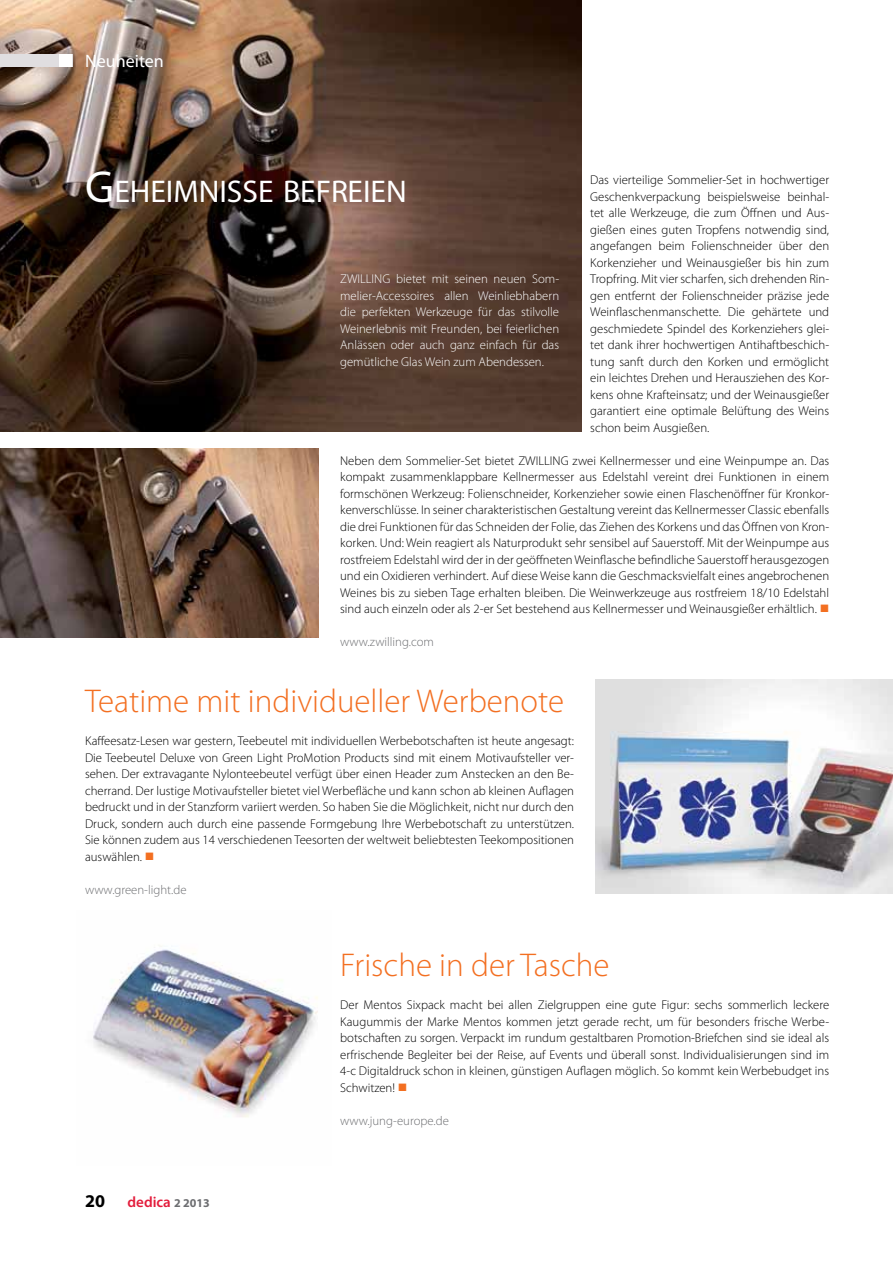
<style>
.page{position:relative;width:893px;height:1263px;background:#fff}
.page>*{position:absolute;margin:0;border:0;box-sizing:border-box;transform-origin:0 0}
.t1{font:300 33px "Myriad Pro";color:#f36f21}
.t2{font:31.5px "Myriad Pro";color:#fff}
.t3{font:18px "Myriad Pro";color:#fff}
.t4{font:700 18px "Myriad Pro";color:#000}
.t5{font:600 15px "Myriad Pro";color:#e31d3c}
.t6{font:300 12.75px/16.5px "Myriad Pro";color:#000;text-align:justify}
.t7{font:300 12.75px/16.5px "Myriad Pro";color:#fff;text-align:justify}
.t8{font:300 12.75px "Myriad Pro";color:#6d6e71}
.s1{font-size:45px}
.s2{color:#f36f21}
.s3{font-weight:700;font-size:12px;color:#6d6e71}
</style>
<div class="page">
<img style="left:0;top:0;width:582px;height:432px">
<img style="left:0;top:448px;width:319px;height:189px">
<div style="left:0;top:54px;width:72px;height:13px;background:#e0dee0"></div>
<div style="left:60px;top:54px;width:12px;height:13px;background:#fff"></div>
<img style="left:595px;top:679px;width:298px;height:215px">
<img style="left:93px;top:945px;width:225px;height:173px">
<h3 class="t3" style="left:85px;top:50px;width:80px">Neuheiten</h3>
<h2 class="t2" style="left:85px;top:172px;width:323px"><span class="s1">G</span>EHEIMNISSE BEFREIEN</h2>
<p class="t6" style="left:590px;top:171px;width:240px">Das vierteilige Sommelier-Set in hochwertiger Geschenkverpackung beispielsweise beinhal&shy;tet alle Werkzeuge, die zum Öffnen und Aus&shy;gießen eines guten Tropfens notwendig sind, angefangen beim Folienschneider über den Korkenzieher und Weinausgießer bis hin zum Tropfring. Mit vier scharfen, sich drehenden Rin&shy;gen entfernt der Folienschneider präzise jede Weinflaschenmanschette. Die gehärtete und geschmiedete Spindel des Korkenziehers glei&shy;tet dank ihrer hochwertigen Antihaftbeschich&shy;tung sanft durch den Korken und ermöglicht ein leichtes Drehen und Herausziehen des Kor&shy;kens ohne Krafteinsatz; und der Weinausgießer garantiert eine optimale Belüftung des Weins schon beim Ausgießen.</p>
<p class="t6" style="left:340px;top:452px;width:491px">Neben dem Sommelier-Set bietet ZWILLING zwei Kellnermesser und eine Weinpumpe an. Das kompakt zusammenklappbare Kellnermesser aus Edelstahl vereint drei Funktionen in einem formschönen Werkzeug: Folienschneider, Korkenzieher sowie einen Flaschenöffner für Kronkor&shy;kenverschlüsse. In seiner charakteristischen Gestaltung vereint das Kellnermesser Classic ebenfalls die drei Funktionen für das Schneiden der Folie, das Ziehen des Korkens und das Öffnen von Kron&shy;korken. Und: Wein reagiert als Naturprodukt sehr sensibel auf Sauerstoff. Mit der Weinpumpe aus rostfreiem Edelstahl wird der in der geöffneten Weinflasche befindliche Sauerstoff herausgezogen und ein Oxidieren verhindert. Auf diese Weise kann die Geschmacksvielfalt eines angebrochenen Weines bis zu sieben Tage erhalten bleiben. Die Weinwerkzeuge aus rostfreiem 18/10 Edelstahl sind auch einzeln oder als 2-er Set bestehend aus Kellnermesser und Weinausgießer erhältlich. <span class="s2">■</span></p>
<p class="t8" style="left:340px;top:634px;width:95px">www.zwilling.com</p>
<p class="t7" style="left:340px;top:270px;width:220px">ZWILLING bietet mit seinen neuen Som&shy;melier-Accessoires allen Weinliebhabern die perfekten Werkzeuge für das stilvolle Weinerlebnis mit Freunden, bei feierlichen Anlässen oder auch ganz einfach für das gemütliche Glas Wein zum Abendessen.</p>
<h1 class="t1" style="left:85px;top:681px;width:481px">Teatime mit individueller Werbenote</h1>
<p class="t6" style="left:85px;top:732px;width:491px">Kaffeesatz-Lesen war gestern, Teebeutel mit individuellen Werbebotschaften ist heute angesagt:<br>Die Teebeutel Deluxe von Green Light ProMotion Products sind mit einem Motivaufsteller ver&shy;sehen. Der extravagante Nylonteebeutel verfügt über einen Header zum Anstecken an den Be&shy;cherrand. Der lustige Motivaufsteller bietet viel Werbefläche und kann schon ab kleinen Auflagen bedruckt und in der Stanzform variiert werden. So haben Sie die Möglichkeit, nicht nur durch den Druck, sondern auch durch eine passende Formgebung Ihre Werbebotschaft zu unterstützen.<br>Sie können zudem aus 14 verschiedenen Teesorten der weltweit beliebtesten Teekompositionen auswählen. <span class="s2">■</span></p>
<p class="t8" style="left:85px;top:882px;width:103px">www.green-light.de</p>
<h3 class="t4" style="left:85px;top:1189px;width:21px">20</h3>
<p class="t5" style="left:128px;top:1193px;width:84px">dedica <span class="s3">2 2013</span></p>
<h1 class="t1" style="left:340px;top:945px;width:271px">Frische in der Tasche</h1>
<p class="t6" style="left:340px;top:997px;width:491px">Der Mentos Sixpack macht bei allen Zielgruppen eine gute Figur: sechs sommerlich leckere Kaugummis der Marke Mentos kommen jetzt gerade recht, um für besonders frische Werbe&shy;botschaften zu sorgen. Verpackt im rundum gestaltbaren Promotion-Briefchen sind sie ideal als erfrischende Begleiter bei der Reise, auf Events und überall sonst. Individualisierungen sind im 4-c Digitaldruck schon in kleinen, günstigen Auflagen möglich. So kommt kein Werbebudget ins Schwitzen! <span class="s2">■</span></p>
<p class="t8" style="left:340px;top:1113px;width:110px">www.jung-europe.de</p>
</div>
